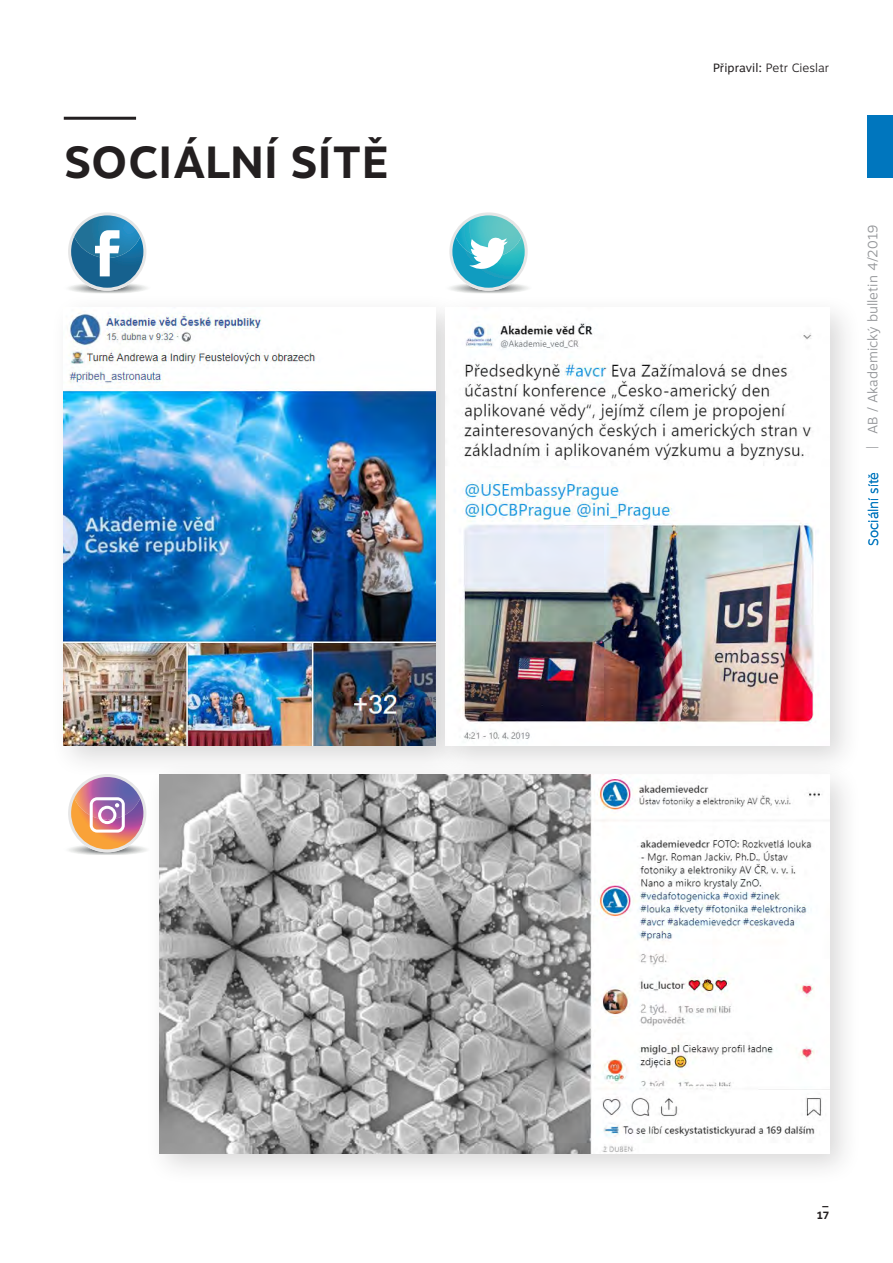
<style>
.page{position:relative;width:893px;height:1263px;background:#fff}
.page>*{position:absolute;margin:0;border:0;box-sizing:border-box;transform-origin:0 0}
.t1{font:700 45px "Motiva Sans";letter-spacing:.01em;color:#231f20}
.t2{font:300 13.5px "Motiva Sans";color:#939598}
.t3{font:300 13.5px "Motiva Sans";color:#0076be}
.t4{font:300 12px "Motiva Sans";color:#231f20}
.t5{font:700 10.5px/12.6px "Motiva Sans";color:#231f20;text-align:center}
.s1{font-weight:400}
</style>
<div class="page">
<hr style="left:64px;top:117px;width:72px;height:3px;background:#231f20">
<div style="left:49px;top:292px;width:419px;height:487px;background:#231f20;opacity:.17"></div>
<img style="left:64px;top:307px;width:366px;height:439px">
<div style="left:144px;top:759px;width:718px;height:427px;background:#231f20;opacity:.17"></div>
<img style="left:159px;top:774px;width:670px;height:379px">
<div style="left:430px;top:293px;width:432px;height:486px;background:#231f20;opacity:.17"></div>
<img style="left:445px;top:308px;width:384px;height:438px">
<svg style="left:64px;top:777px;width:87px;height:79px"></svg>
<svg style="left:64px;top:215px;width:87px;height:79px"></svg>
<svg style="left:445px;top:215px;width:87px;height:79px"></svg>
<div style="left:867px;top:116px;width:26px;height:62px;background:#0076be"></div>
<p class="t1" style="left:64px;top:129px;width:326px">SOCIÁLNÍ SÍTĚ</p>
<p class="t4" style="left:713px;top:59px;width:118px"><span class="s1">Připravil:</span> Petr Cieslar</p>
<p class="t2" style="left:863px;top:449px;width:225px;rotate:-90deg">| AB / Akademický bulletin 4/2019</p>
<p class="t3" style="left:863px;top:546px;width:76px;rotate:-90deg">Sociální sítě</p>
<p class="t5" style="left:817px;top:1196px;width:14px">_<br>17</p>
</div>
